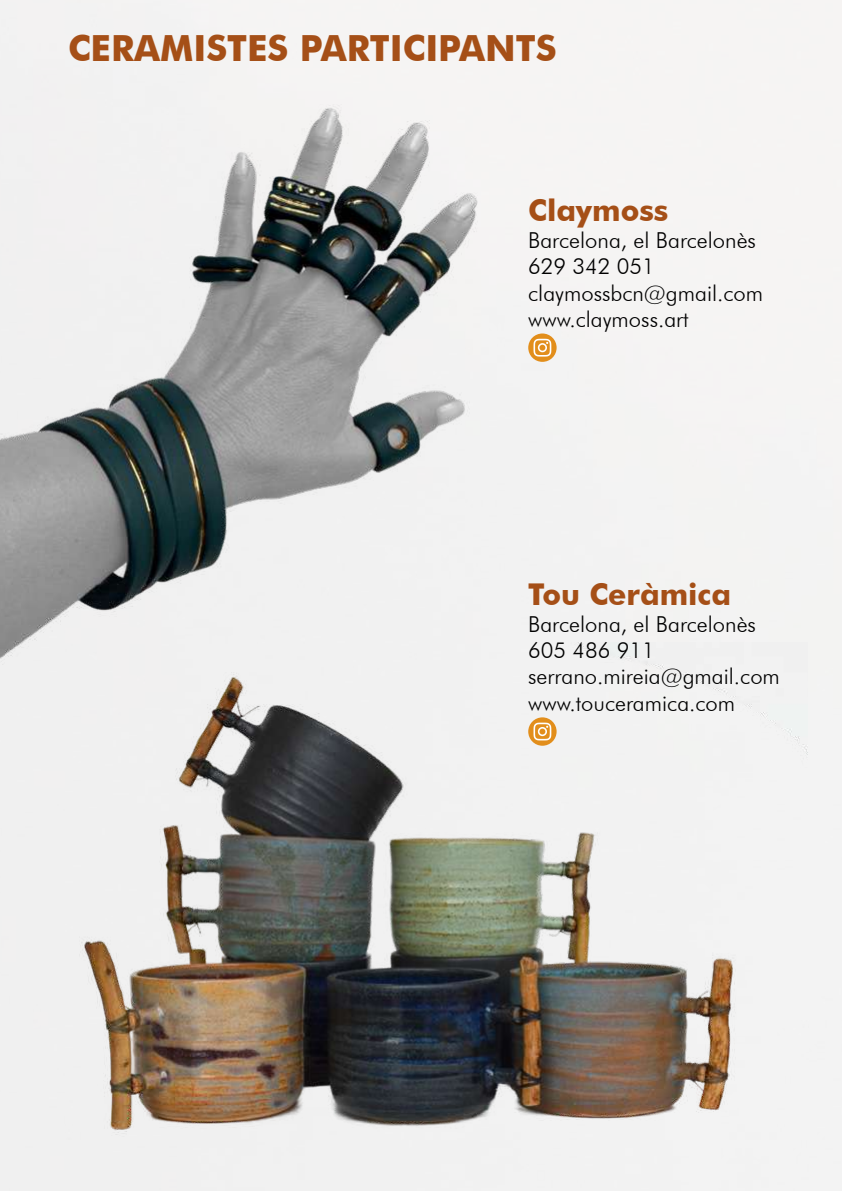
<style>
.page{position:relative;width:842px;height:1191px;background:#fff}
.page>*{position:absolute;margin:0;border:0;box-sizing:border-box;transform-origin:0 0}
.t1{font:700 36px "Futura BT";color:#a54f17}
.t2{font:700 30px "Futura BT";color:#a54f17}
.t3{font:300 22px/26.4px "Futura BT";color:#000}
</style>
<div class="page">
<img style="left:34px;top:642px;width:774px;height:515px">
<img style="left:0;top:82px;width:574px;height:646px">
<svg style="left:528px;top:333px;width:29px;height:29px"></svg>
<svg style="left:533px;top:339px;width:18px;height:17px"></svg>
<svg style="left:528px;top:717px;width:29px;height:28px"></svg>
<svg style="left:533px;top:722px;width:18px;height:18px"></svg>
<h1 class="t1" style="left:68px;top:27px;width:490px">CERAMISTES PARTICIPANTS</h1>
<h2 class="t2" style="left:528px;top:192px;width:142px">Claymoss</h2>
<p class="t3" style="left:528px;top:226px;width:236px">Barcelona, el Barcelonès<br>629 342 051 claymossbcn@gmail.com www.claymoss.art</p>
<h2 class="t2" style="left:528px;top:576px;width:204px">Tou Ceràmica</h2>
<p class="t3" style="left:528px;top:610px;width:253px">Barcelona, el Barcelonès<br>605 486 911 serrano.mireia@gmail.com www.touceramica.com</p>
</div>
